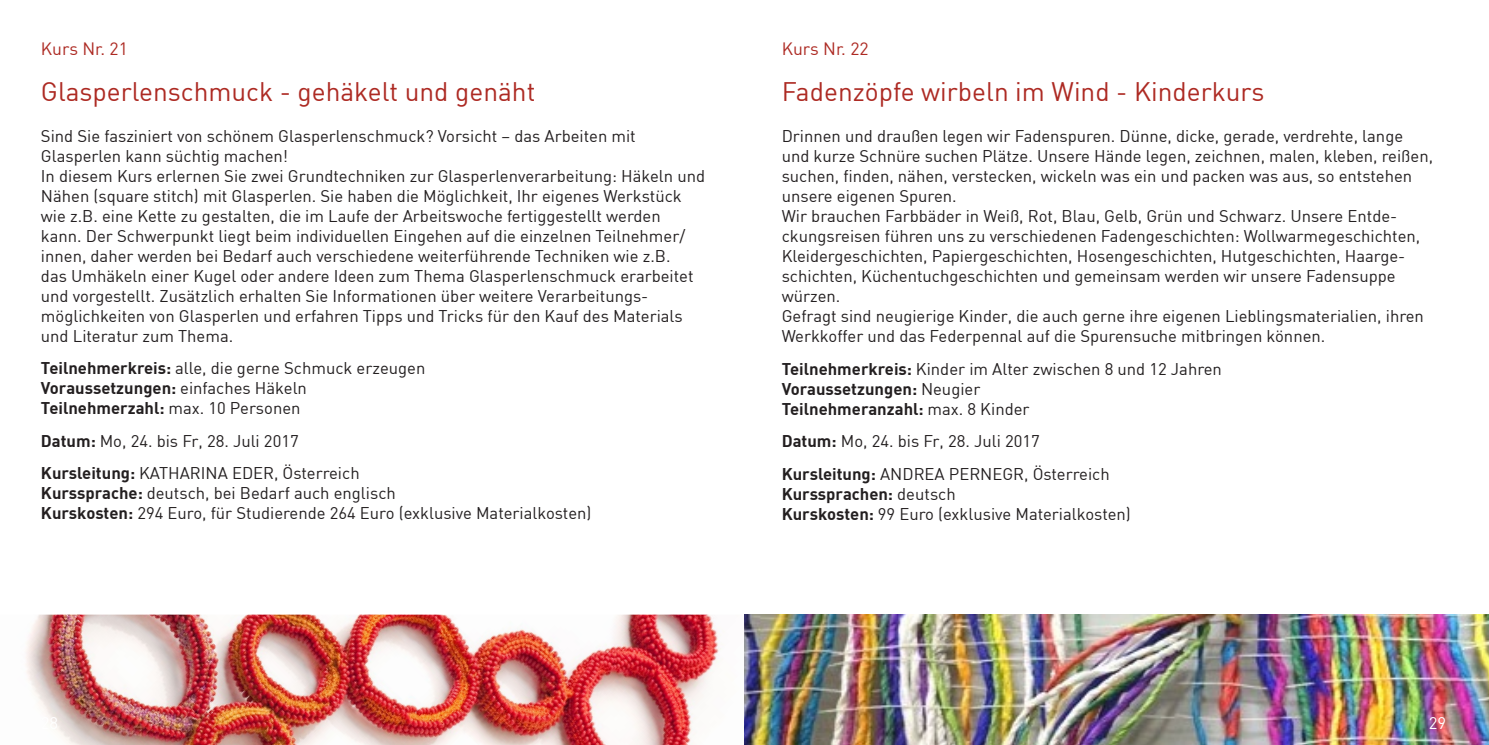
<style>
.page{position:relative;width:1489px;height:745px;background:#fff}
.page>*{position:absolute;margin:0;border:0;box-sizing:border-box;transform-origin:0 0}
.t1{font:26.25px "DIN";color:#ad2a23}
.t2{font:17.5px "DIN";color:#ad2a23}
.t3{font:17.5px "DIN";color:#fff}
.t4{font:16.62px/19.9px "DIN";color:#231f20}
.t5{font:16.62px "DIN";color:#fff}
.s1{font-weight:700}
</style>
<div class="page">
<img style="left:26px;top:614px;width:1462px;height:130px">
<p class="t2" style="left:41px;top:37px;width:88px">Kurs Nr. 21</p>
<h1 class="t1" style="left:41px;top:75px;width:496px">Glasperlenschmuck - gehäkelt und genäht</h1>
<p class="t4" style="left:41px;top:125px;width:665px">Sind Sie fasziniert von schönem Glasperlenschmuck? Vorsicht – das Arbeiten mit Glasperlen kann süchtig machen!<br>In diesem Kurs erlernen Sie zwei Grundtechniken zur Glasperlenverarbeitung: Häkeln und Nähen (square stitch) mit Glasperlen. Sie haben die Möglichkeit, Ihr eigenes Werkstück wie z.B. eine Kette zu gestalten, die im Laufe der Arbeitswoche fertiggestellt werden kann. Der Schwerpunkt liegt beim individuellen Eingehen auf die einzelnen Teilnehmer/ innen, daher werden bei Bedarf auch verschiedene weiterführende Techniken wie z.B.<br>das Umhäkeln einer Kugel oder andere Ideen zum Thema Glasperlenschmuck erarbeitet und vorgestellt. Zusätzlich erhalten Sie Informationen über weitere Verarbeitungs&shy;möglichkeiten von Glasperlen und erfahren Tipps und Tricks für den Kauf des Materials und Literatur zum Thema.</p>
<p class="t4" style="left:41px;top:357px;width:386px"><span class="s1">Teilnehmerkreis:</span> alle, die gerne Schmuck erzeugen<br><span class="s1">Voraussetzungen:</span> einfaches Häkeln<br><span class="s1">Teilnehmerzahl:</span> max. 10 Personen</p>
<p class="t4" style="left:41px;top:424px;width:320px;line-height:32.6px"><span class="s1">Datum:</span> Mo, 24. bis Fr, 28. Juli 2017<br><span class="s1">Kursleitung:</span> KATHARINA EDER, Österreich</p>
<p class="t4" style="left:41px;top:482px;width:552px"><span class="s1">Kurssprache:</span> deutsch, bei Bedarf auch englisch<br><span class="s1">Kurskosten:</span> 294 Euro, für Studierende 264 Euro (exklusive Materialkosten)</p>
<p class="t5" style="left:41px;top:712px;width:19px">28</p>
<p class="t2" style="left:781px;top:38px;width:88px">Kurs Nr. 22</p>
<h1 class="t1" style="left:781px;top:75px;width:484px">Fadenzöpfe wirbeln im Wind - Kinderkurs</h1>
<p class="t4" style="left:781px;top:126px;width:653px">Drinnen und draußen legen wir Fadenspuren. Dünne, dicke, gerade, verdrehte, lange und kurze Schnüre suchen Plätze. Unsere Hände legen, zeichnen, malen, kleben, reißen, suchen, finden, nähen, verstecken, wickeln was ein und packen was aus, so entstehen unsere eigenen Spuren.<br>Wir brauchen Farbbäder in Weiß, Rot, Blau, Gelb, Grün und Schwarz. Unsere Entde&shy;ckungsreisen führen uns zu verschiedenen Fadengeschichten: Wollwarmegeschichten, Kleidergeschichten, Papiergeschichten, Hosengeschichten, Hutgeschichten, Haarge&shy;schichten, Küchentuchgeschichten und gemeinsam werden wir unsere Fadensuppe würzen.<br>Gefragt sind neugierige Kinder, die auch gerne ihre eigenen Lieblingsmaterialien, ihren Werkkoffer und das Federpennal auf die Spurensuche mitbringen können.</p>
<p class="t4" style="left:781px;top:358px;width:442px"><span class="s1">Teilnehmerkreis:</span> Kinder im Alter zwischen 8 und 12 Jahren<br><span class="s1">Voraussetzungen:</span> Neugier<br><span class="s1">Teilnehmeranzahl:</span> max. 8 Kinder</p>
<p class="t4" style="left:781px;top:424px;width:329px;line-height:32.6px"><span class="s1">Datum:</span> Mo, 24. bis Fr, 28. Juli 2017<br><span class="s1">Kursleitung:</span> ANDREA PERNEGR, Österreich</p>
<p class="t4" style="left:781px;top:483px;width:350px"><span class="s1">Kurssprachen:</span> deutsch<br><span class="s1">Kurskosten:</span> 99 Euro (exklusive Materialkosten)</p>
<p class="t3" style="left:1438px;top:709px;width:11px">7</p>
<p class="t5" style="left:1428px;top:712px;width:19px">29</p>
</div>
